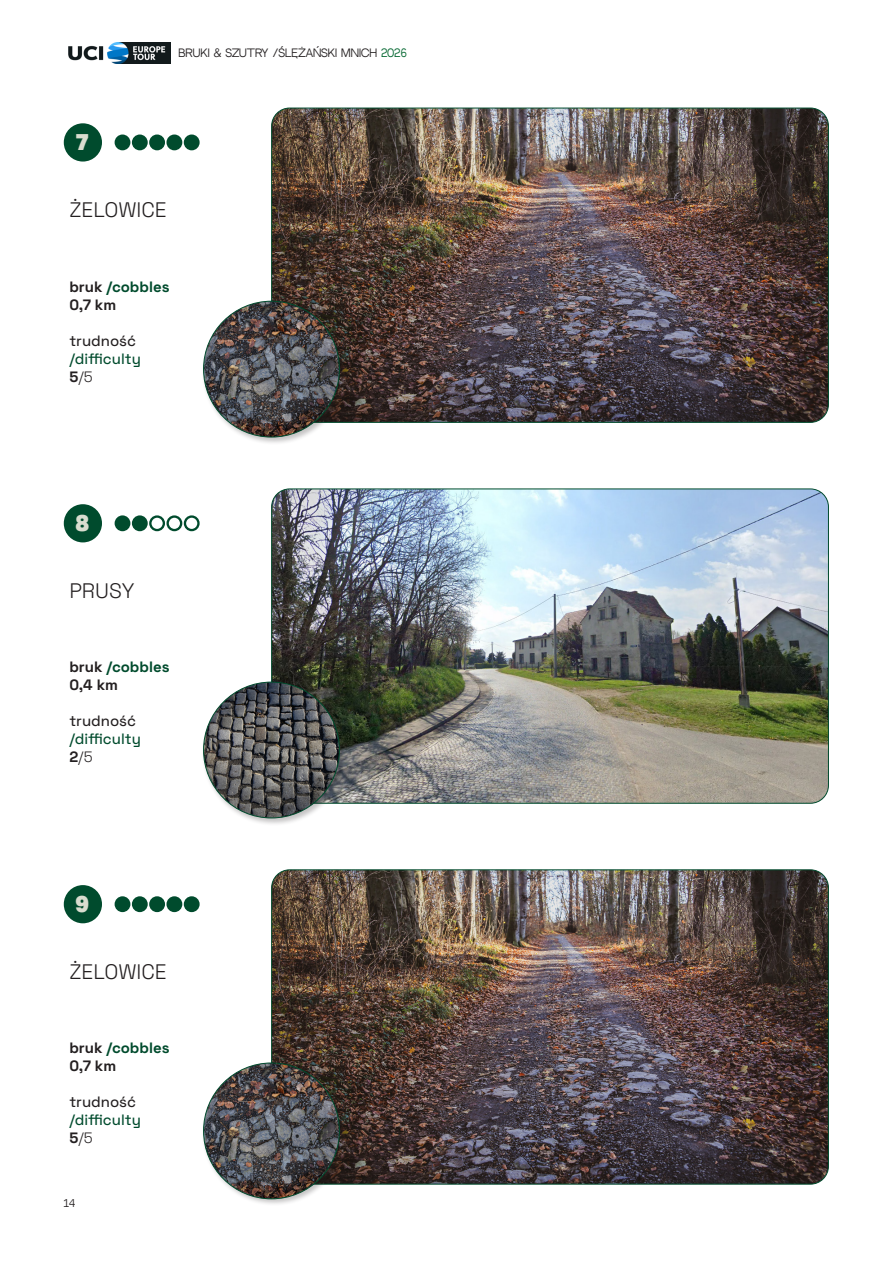
<style>
.page{position:relative;width:893px;height:1263px;background:#fff}
.page>*{position:absolute;margin:0;border:0;box-sizing:border-box;transform-origin:0 0}
.t1{font:900 23.1px "Aktiv Grotesk";color:#d9ddcf}
.t2{font:300 21px "Space Grotesk";color:#231f20}
.t3{font:500 15px/18px "Space Grotesk";color:#004b2d}
.t4{font:700 15px/18px "Space Grotesk";color:#231f20}
.t5{font:10.5px "Neutral Face";color:#231f20}
.t6{font:9.75px "Neutral Face";color:#231f20}
.s1{color:#00652e}
.s2{color:#004b2d}
.s3{color:#231f20}
.s4{font-weight:700;color:#231f20}
.s5{font-weight:300;color:#231f20}
</style>
<div class="page">
<img style="left:68px;top:43px;width:103px;height:21px">
<div style="left:64px;top:123px;width:38px;height:39px;background:#004b2d;border-radius:50%"></div>
<div style="left:115px;top:135px;width:15px;height:15px;background:#004b2d;border-radius:50%"></div>
<div style="left:132px;top:135px;width:16px;height:15px;background:#004b2d;border-radius:50%"></div>
<div style="left:150px;top:136px;width:14px;height:13px;background:#004b2d;border-radius:50%"></div>
<div style="left:149px;top:135px;width:16px;height:15px;border:2px solid #004b2d;border-radius:50%"></div>
<div style="left:168px;top:136px;width:13px;height:13px;background:#004b2d;border-radius:50%"></div>
<div style="left:166px;top:135px;width:16px;height:15px;border:2px solid #004b2d;border-radius:50%"></div>
<div style="left:185px;top:136px;width:13px;height:13px;background:#004b2d;border-radius:50%"></div>
<div style="left:184px;top:135px;width:16px;height:15px;border:2px solid #004b2d;border-radius:50%"></div>
<img style="left:272px;top:108px;width:556px;height:314px">
<div style="left:201px;top:299px;width:146px;height:146px;background:#231f20;opacity:.26"></div>
<img style="left:204px;top:301px;width:135px;height:136px;border-radius:68px">
<div style="left:64px;top:504px;width:38px;height:38px;background:#004b2d;border-radius:50%"></div>
<div style="left:115px;top:515px;width:15px;height:16px;background:#004b2d;border-radius:50%"></div>
<div style="left:132px;top:515px;width:16px;height:16px;background:#004b2d;border-radius:50%"></div>
<svg style="left:150px;top:517px;width:14px;height:13px"></svg>
<div style="left:149px;top:515px;width:16px;height:16px;border:2px solid #004b2d;border-radius:50%"></div>
<svg style="left:168px;top:517px;width:13px;height:13px"></svg>
<div style="left:166px;top:515px;width:16px;height:16px;border:2px solid #004b2d;border-radius:50%"></div>
<svg style="left:185px;top:517px;width:13px;height:13px"></svg>
<div style="left:184px;top:515px;width:16px;height:16px;border:2px solid #004b2d;border-radius:50%"></div>
<img style="left:272px;top:489px;width:556px;height:313px">
<div style="left:201px;top:680px;width:146px;height:146px;background:#231f20;opacity:.26"></div>
<img style="left:204px;top:682px;width:135px;height:136px;border-radius:68px">
<div style="left:64px;top:885px;width:38px;height:38px;background:#004b2d;border-radius:50%"></div>
<div style="left:115px;top:896px;width:15px;height:16px;background:#004b2d;border-radius:50%"></div>
<div style="left:132px;top:896px;width:16px;height:16px;background:#004b2d;border-radius:50%"></div>
<div style="left:150px;top:897px;width:14px;height:14px;background:#004b2d;border-radius:50%"></div>
<div style="left:149px;top:896px;width:16px;height:16px;border:2px solid #004b2d;border-radius:50%"></div>
<div style="left:168px;top:897px;width:13px;height:14px;background:#004b2d;border-radius:50%"></div>
<div style="left:166px;top:896px;width:16px;height:16px;border:2px solid #004b2d;border-radius:50%"></div>
<div style="left:185px;top:897px;width:13px;height:14px;background:#004b2d;border-radius:50%"></div>
<div style="left:184px;top:896px;width:16px;height:16px;border:2px solid #004b2d;border-radius:50%"></div>
<img style="left:273px;top:871px;width:555px;height:313px">
<div style="left:201px;top:1061px;width:146px;height:146px;background:#231f20;opacity:.26"></div>
<img style="left:204px;top:1063px;width:135px;height:136px;border-radius:68px">
<p class="t5" style="left:179px;top:46px;width:149px">BRUKI &amp; SZUTRY /ŚLĘŻAŃSKI</p>
<p class="t5" style="left:341px;top:46px;width:67px">MNICH <span class="s1">2026</span></p>
<p class="t1" style="left:75px;top:129px;width:15px">7</p>
<p class="t2" style="left:69px;top:194px;width:99px">ŻELOWICE</p>
<p class="t4" style="left:69px;top:276px;width:102px">bruk <span class="s2">/cobbles<br></span>0,7 km</p>
<p class="t3" style="left:69px;top:330px;width:73px"><span class="s3">trudność </span>/difficulty<br><span class="s4">5</span><span class="s5">/5</span></p>
<p class="t1" style="left:75px;top:510px;width:15px">8</p>
<p class="t2" style="left:69px;top:575px;width:66px">PRUSY</p>
<p class="t4" style="left:69px;top:657px;width:102px">bruk <span class="s2">/cobbles<br></span>0,4 km</p>
<p class="t3" style="left:69px;top:711px;width:73px"><span class="s3">trudność </span>/difficulty<br><span class="s4">2</span><span class="s5">/5</span></p>
<p class="t1" style="left:75px;top:890px;width:15px">9</p>
<p class="t2" style="left:69px;top:956px;width:99px">ŻELOWICE</p>
<p class="t4" style="left:69px;top:1038px;width:102px">bruk <span class="s2">/cobbles<br></span>0,7 km</p>
<p class="t3" style="left:69px;top:1092px;width:73px"><span class="s3">trudność </span>/difficulty<br><span class="s4">5</span><span class="s5">/5</span></p>
<p class="t6" style="left:64px;top:1197px;width:13px">14</p>
</div>
